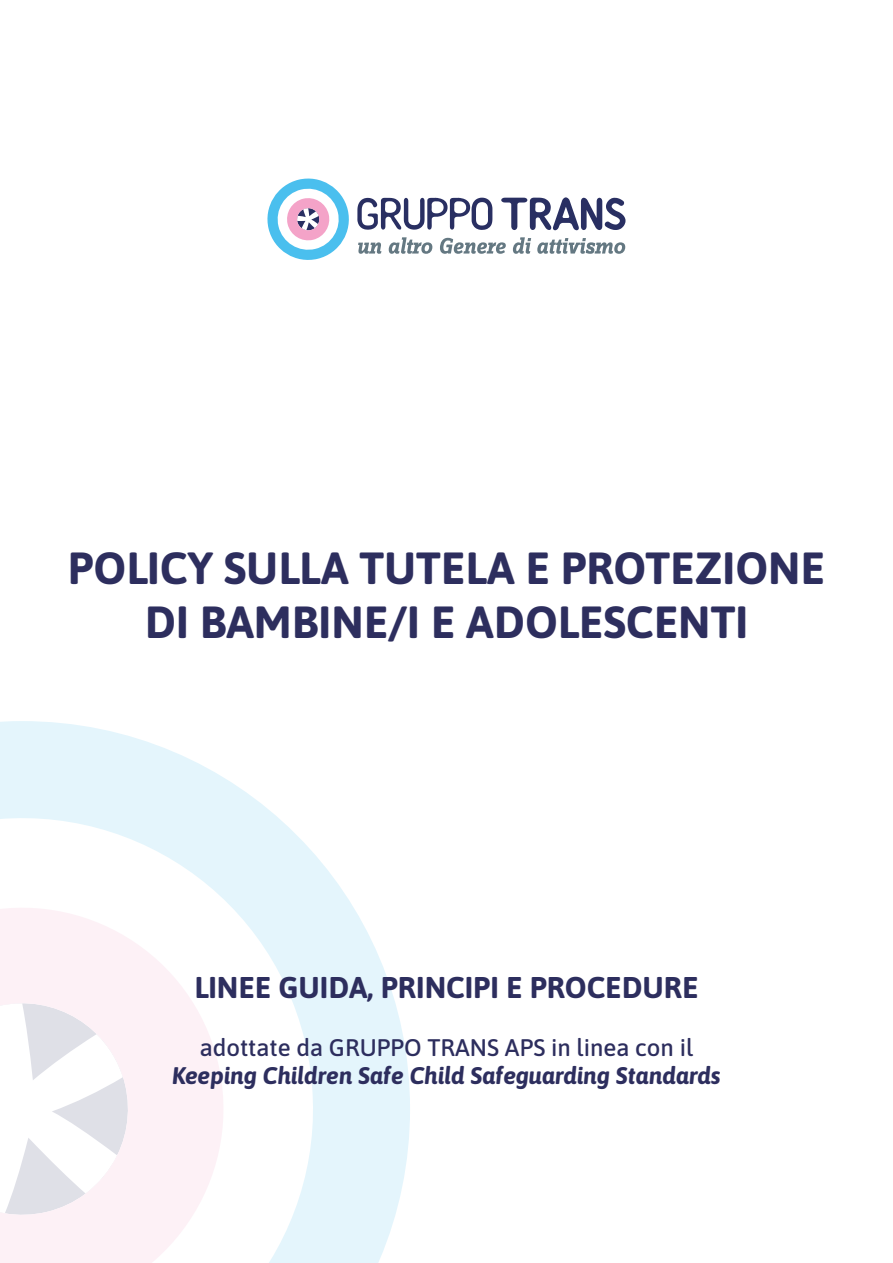
<style>
.page{position:relative;width:893px;height:1263px;background:#fff}
.page>*{position:absolute;margin:0;border:0;box-sizing:border-box;transform-origin:0 0}
.t1{font:700 45px/54px "Asap";color:#2d2e5e;text-align:center}
.t2{font:700 30px "Asap";color:#2d2e5e}
.t3{font:italic 700 24px/28.8px "Asap";color:#2d2e5e;text-align:center}
.s1{font-weight:500;font-style:normal}
</style>
<div class="page">
<svg style="left:0;top:721px;width:410px;height:542px;fill:#e4f5fc"></svg>
<svg style="left:0;top:789px;width:342px;height:474px;fill:#e4f5fc"></svg>
<svg style="left:0;top:887px;width:244px;height:376px;fill:#fdf1f6"></svg>
<svg style="left:267px;top:178px;width:359px;height:82px"></svg>
<p class="t1" style="left:68px;top:539px;width:759px">POLICY SULLA TUTELA E PROTEZIONE<br>DI BAMBINE/I E ADOLESCENTI</p>
<p class="t2" style="left:194px;top:967px;width:506px">LINEE GUIDA, PRINCIPI E PROCEDURE</p>
<p class="t3" style="left:172px;top:1031px;width:550px"><span class="s1">adottate da GRUPPO TRANS APS in linea con il<br></span>Keeping Children Safe Child Safeguarding Standards</p>
</div>
